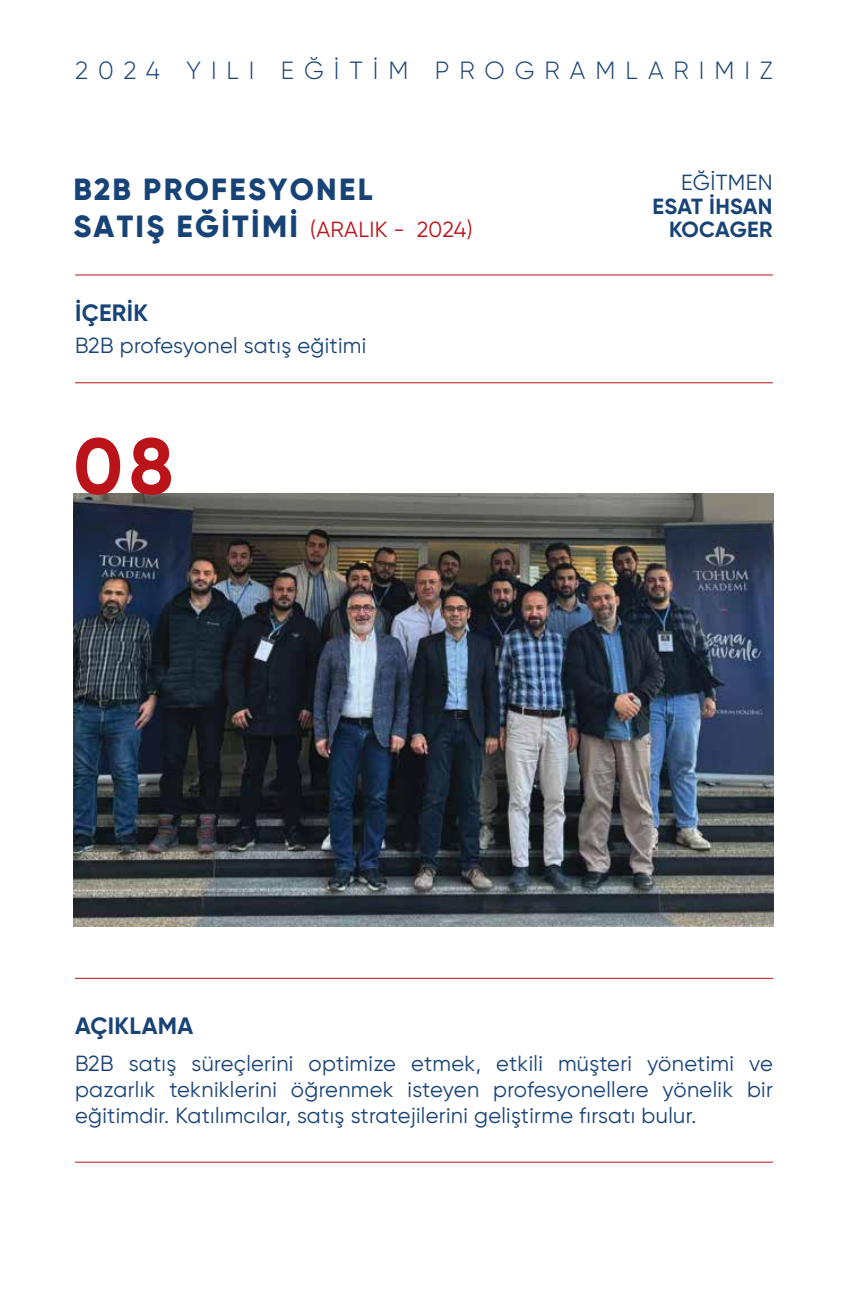
<style>
.page{position:relative;width:848px;height:1302px;background:#fff}
.page>*{position:absolute;margin:0;border:0;box-sizing:border-box;transform-origin:0 0}
.t1{font:700 78.75px "Gilroy";color:#ba131a}
.t2{font:800 30.62px "Gilroy";letter-spacing:.075em;color:#184376}
.t3{font:300 24.85px "Gilroy";letter-spacing:.4em;color:#184376}
.t4{font:700 23.62px "Gilroy";letter-spacing:.015em;color:#184376}
.t5{font:21.88px/26.2px "Gilroy";letter-spacing:.015em;color:#184376;text-align:justify}
.t6{font:21.88px "Gilroy";letter-spacing:.015em;color:#ba131a}
.t7{font:700 21.88px/23.6px "Gilroy";letter-spacing:.005em;color:#184376;text-align:right}
.s1{font-weight:800;font-size:30.62px;color:#184376}
</style>
<div class="page">
<hr style="left:75px;top:382px;width:697px;height:1px;background:#ba131a">
<hr style="left:75px;top:978px;width:697px;height:1px;background:#ba131a">
<hr style="left:75px;top:1161px;width:697px;height:1px;background:#ba131a">
<hr style="left:75px;top:275px;width:697px;height:1px;background:#ba131a">
<img style="left:73px;top:493px;width:700px;height:433px">
<p class="t3" style="left:75px;top:55px;width:699px">2024 YILI EĞİTİM PROGRAMLARIMIZ</p>
<h2 class="t2" style="left:73px;top:170px;width:300px">B2B PROFESYONEL</h2>
<p class="t6" style="left:73px;top:216px;width:401px"><span class="s1">SATIŞ EĞİTİMİ</span> (ARALIK - 2024)</p>
<p class="t4" style="left:75px;top:298px;width:74px">İÇERİK</p>
<p class="t5" style="left:75px;top:332px;width:293px">B2B profesyonel satış eğitimi</p>
<h1 class="t1" style="left:73px;top:417px;width:102px">08</h1>
<p class="t5" style="left:681px;top:169px;width:93px">EĞİTMEN</p>
<p class="t7" style="left:652px;top:194px;width:121px">ESAT İHSAN<br>KOCAGER</p>
<p class="t4" style="left:75px;top:1010px;width:120px">AÇIKLAMA</p>
<p class="t5" style="left:75px;top:1049px;width:699px">B2B satış süreçlerini optimize etmek, etkili müşteri yönetimi ve pazarlık tekniklerini öğrenmek isteyen profesyonellere yönelik bir eğitimdir. Katılımcılar, satış stratejilerini geliştirme fırsatı bulur.</p>
</div>
